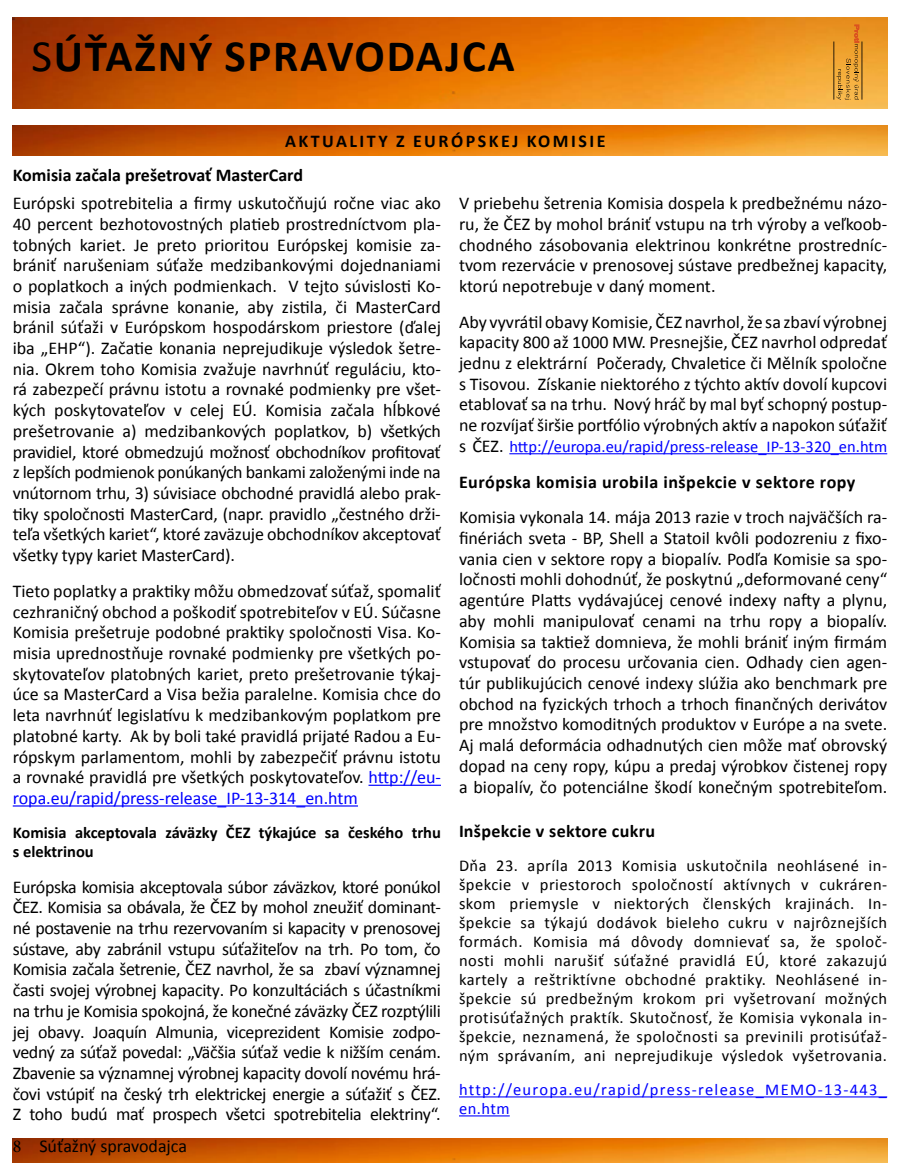
<style>
.page{position:relative;width:900px;height:1175px;background:#fff}
.page>*{position:absolute;margin:0;border:0;box-sizing:border-box;transform-origin:0 0}
.t1{font:700 45px "Calibri";letter-spacing:.04em;color:#000}
.t2{font:18px/20.7px "Calibri";color:#000;text-align:justify}
.t3{font:700 18px "Calibri";letter-spacing:.02em;color:#000}
.t4{font:700 18px "Calibri";color:#000}
.t5{font:16.5px/18.9px "Calibri";letter-spacing:.03em;color:#000;text-align:justify}
.t6{font:700 16.5px/18.9px "Calibri";color:#000}
.t7{font:16.5px "Calibri";color:#00f}
.t8{font:16.5px/18.9px "Calibri";letter-spacing:.08em;color:#00f}
.s1{font-weight:400}
.s2{color:#00f}
.s3{font-family:"Minion Pro"}
.s4{font-size:18px;color:#000}
</style>
<div class="page">
<img style="left:13px;top:17px;width:874px;height:92px">
<svg style="left:837px;top:25px;width:22px;height:75px;background:#dd9630"></svg>
<hr style="left:862px;top:42px;width:1px;height:58px;background:#000">
<hr style="left:834px;top:42px;width:1px;height:58px;background:#000">
<img style="left:13px;top:1138px;width:874px;height:24px">
<hr style="left:369px;top:784px;width:72px;height:2px;background:#00f">
<hr style="left:13px;top:805px;width:345px;height:1px;background:#00f">
<hr style="left:509px;top:453px;width:378px;height:1px;background:#00f">
<hr style="left:459px;top:1096px;width:428px;height:1px;background:#00f">
<hr style="left:459px;top:1115px;width:51px;height:1px;background:#00f">
<img style="left:13px;top:126px;width:874px;height:29px">
<h1 class="t1" style="left:31px;top:27px;width:485px"><span class="s1">S</span>úťažný spravodajca</h1>
<p class="t3" style="left:285px;top:129px;width:62px">aktualit</p>
<p class="t3" style="left:378px;top:129px;width:172px">y z európs kej komisie</p>
<p class="t4" style="left:13px;top:163px;width:292px">Komisia začala prešetrovať MasterCard</p>
<p class="t2" style="left:13px;top:193px;width:430px">Európski spotrebitelia a firmy uskutočňujú ročne viac ako 40 percent bezhotovostných platieb prostredníctvom pla&shy;tobných kariet. Je preto prioritou Európskej komisie za&shy;brániť narušeniam súťaže medzibankovými dojednaniami o poplatkoch a iných podmienkach. V tejto súvislosti Ko&shy;misia začala správne konanie, aby zistila, či MasterCard bránil súťaži v Európskom hospodárskom priestore (ďalej iba „EHP“). Začatie konania neprejudikuje výsledok šetre&shy;nia. Okrem toho Komisia zvažuje navrhnúť reguláciu, kto&shy;rá zabezpečí právnu istotu a rovnaké podmienky pre všet&shy;kých poskytovateľov v celej EÚ. Komisia začala hĺbkové prešetrovanie a) medzibankových poplatkov, b) všetkých pravidiel, ktoré obmedzujú možnosť obchodníkov profitovať z lepších podmienok ponúkaných bankami založenými inde na vnútornom trhu, 3) súvisiace obchodné pravidlá alebo prak&shy;tiky spoločnosti MasterCard, (napr. pravidlo „čestného drži&shy;teľa všetkých kariet“, ktoré zaväzuje obchodníkov akceptovať všetky typy kariet MasterCard).</p>
<p class="t2" style="left:13px;top:580px;width:430px">Tieto poplatky a praktiky môžu obmedzovať súťaž, spomaliť cezhraničný obchod a poškodiť spotrebiteľov v EÚ. Súčasne Komisia prešetruje podobné praktiky spoločnosti Visa. Ko&shy;misia uprednostňuje rovnaké podmienky pre všetkých po&shy;skytovateľov platobných kariet, preto prešetrovanie týkaj&shy;úce sa MasterCard a Visa bežia paralelne. Komisia chce do leta navrhnúť legislatívu k medzibankovým poplatkom pre platobné karty. Ak by boli také pravidlá prijaté Radou a Eu&shy;rópskym parlamentom, mohli by zabezpečiť právnu istotu a rovnaké pravidlá pre všetkých poskytovateľov. <span class="s2">http://eu&shy;ropa.eu/rapid/press-release_IP-13-314_en.htm</span></p>
<p class="t6" style="left:13px;top:823px;width:430px">Komisia akceptovala záväzky ČEZ týkajúce sa českého trhu s elektrinou</p>
<p class="t2" style="left:13px;top:876px;width:430px">Európska komisia akceptovala súbor záväzkov, ktoré ponúkol ČEZ. Komisia sa obávala, že ČEZ by mohol zneužiť dominant&shy;né postavenie na trhu rezervovaním si kapacity v prenosovej sústave, aby zabránil vstupu súťažiteľov na trh. Po tom, čo Komisia začala šetrenie, ČEZ navrhol, že sa zbaví významnej časti svojej výrobnej kapacity. Po konzultáciách s účastníkmi na trhu je Komisia spokojná, že konečné záväzky ČEZ rozptýlili jej obavy. Joaquín Almunia, viceprezident Komisie zodpo&shy;vedný za súťaž povedal: „Väčšia súťaž vedie k nižším cenám.<br>Zbavenie sa významnej výrobnej kapacity dovolí novému hrá&shy;čovi vstúpiť na český trh elektrickej energie a súťažiť s ČEZ.<br>Z toho budú mať prospech všetci spotrebitelia elektriny“.</p>
<p class="t2" style="left:13px;top:1135px;width:176px"><span class="s3">8</span> Súťažný spravodajca</p>
<p class="t2" style="left:459px;top:193px;width:430px">V priebehu šetrenia Komisia dospela k predbežnému názo&shy;ru, že ČEZ by mohol brániť vstupu na trh výroby a veľkoob&shy;chodného zásobovania elektrinou konkrétne prostredníc&shy;tvom rezervácie v prenosovej sústave predbežnej kapacity, ktorú nepotrebuje v daný moment.</p>
<p class="t2" style="left:459px;top:311px;width:430px">Aby vyvrátil obavy Komisie, ČEZ navrhol, že sa zbaví výrobnej kapacity 800 až 1000 MW. Presnejšie, ČEZ navrhol odpredať jednu z elektrární Počerady, Chvaletice či Mělník spoločne s Tisovou. Získanie niektorého z týchto aktív dovolí kupcovi etablovať sa na trhu. Nový hráč by mal byť schopný postup&shy;ne rozvíjať širšie portfólio výrobných aktív a napokon súťažiť</p>
<p class="t7" style="left:459px;top:436px;width:430px"><span class="s4">s ČEZ.</span> http://europa.eu/rapid/press-release_IP-13-320_en.htm</p>
<p class="t3" style="left:459px;top:470px;width:398px">Európska komisia urobila inšpekcie v sektore ropy</p>
<p class="t2" style="left:459px;top:507px;width:430px">Komisia vykonala 14. mája 2013 razie v troch najväčších ra&shy;finériách sveta - BP, Shell a Statoil kvôli podozreniu z fixo&shy;vania cien v sektore ropy a biopalív. Podľa Komisie sa spo&shy;ločnosti mohli dohodnúť, že poskytnú „deformované ceny“ agentúre Platts vydávajúcej cenové indexy nafty a plynu, aby mohli manipulovať cenami na trhu ropy a biopalív.<br>Komisia sa taktiež domnieva, že mohli brániť iným firmám vstupovať do procesu určovania cien. Odhady cien agen&shy;túr publikujúcich cenové indexy slúžia ako benchmark pre obchod na fyzických trhoch a trhoch finančných derivátov pre množstvo komoditných produktov v Európe a na svete.<br>Aj malá deformácia odhadnutých cien môže mať obrovský dopad na ceny ropy, kúpu a predaj výrobkov čistenej ropy a biopalív, čo potenciálne škodí konečným spotrebiteľom.</p>
<p class="t3" style="left:459px;top:819px;width:198px">Inšpekcie v sektore cukru</p>
<p class="t5" style="left:459px;top:856px;width:430px">Dňa 23. apríla 2013 Komisia uskutočnila neohlásené in&shy;špekcie v priestoroch spoločností aktívnych v cukráren&shy;skom priemysle v niektorých členských krajinách. In&shy;špekcie sa týkajú dodávok bieleho cukru v najrôznejších formách. Komisia má dôvody domnievať sa, že spoloč&shy;nosti mohli narušiť súťažné pravidlá EÚ, ktoré zakazujú kartely a reštriktívne obchodné praktiky. Neohlásené in&shy;špekcie sú predbežným krokom pri vyšetrovaní možných protisúťažných praktík. Skutočnosť, že Komisia vykonala in&shy;špekcie, neznamená, že spoločnosti sa previnili protisúťaž&shy;ným správaním, ani neprejudikuje výsledok vyšetrovania.</p>
<p class="t8" style="left:459px;top:1080px;width:430px">http://europa.eu/rapid/press-release_MEMO-13-443_ en.htm</p>
</div>
